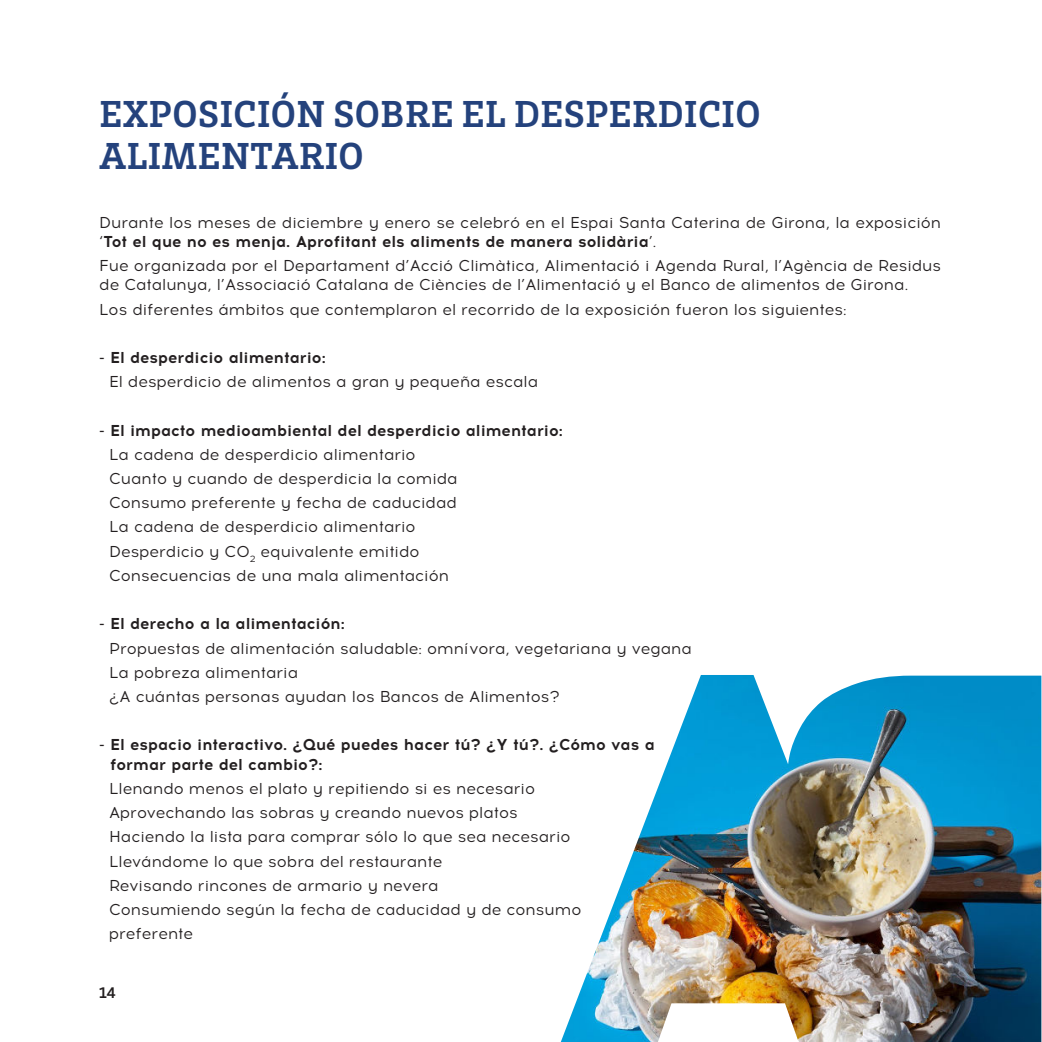
<style>
.page{position:relative;width:1042px;height:1042px;background:#fff}
.page>*{position:absolute;margin:0;border:0;box-sizing:border-box;transform-origin:0 0}
.t1{font:700 38.5px/42px "Brix Slab";letter-spacing:.015em;color:#24427c}
.t2{font:15.75px/24.2px "Acrom";color:#231f20}
.t3{font:700 15.75px/19.2px "Acrom";color:#231f20}
.t4{font:700 15.75px "Brix Slab";color:#231f20}
.s1{font-weight:700}
</style>
<div class="page">
<img style="left:561px;top:675px;width:480px;height:367px">
<h1 class="t1" style="left:99px;top:93px;width:662px">EXPOSICIÓN SOBRE EL DESPERDICIO<br>ALIMENTARIO</h1>
<p class="t2" style="left:99px;top:213px;width:843px;line-height:19.2px">Durante los meses de diciembre y enero se celebró en el Espai Santa Caterina de Girona, la exposición ‘<span class="s1">Tot el que no es menja. Aprofitant els aliments de manera solidària</span>’.</p>
<p class="t2" style="left:99px;top:256px;width:843px;line-height:19.2px">Fue organizada por el Departament d’Acció Climàtica, Alimentació i Agenda Rural, l’Agència de Residus de Catalunya, l’Associació Catalana de Ciències de l’Alimentació y el Banco de alimentos de Girona.</p>
<p class="t2" style="left:99px;top:297px;width:749px">Los diferentes ámbitos que contemplaron el recorrido de la exposición fueron los siguientes:</p>
<p class="t3" style="left:99px;top:348px;width:228px">- El desperdicio alimentario:</p>
<p class="t2" style="left:109px;top:370px;width:430px">El desperdicio de alimentos a gran y pequeña escala</p>
<p class="t3" style="left:99px;top:420px;width:465px">- El impacto medioambiental del desperdicio alimentario:</p>
<p class="t2" style="left:109px;top:442px;width:350px">La cadena de desperdicio alimentario Cuanto y cuando de desperdicia la comida Consumo preferente y fecha de caducidad La cadena de desperdicio alimentario Desperdicio y CO<sub>2</sub> equivalente emitido Consecuencias de una mala alimentación</p>
<p class="t3" style="left:99px;top:614px;width:247px">- El derecho a la alimentación:</p>
<p class="t2" style="left:109px;top:636px;width:584px">Propuestas de alimentación saludable: omnívora, vegetariana y vegana<br>La pobreza alimentaria<br>¿A cuántas personas ayudan los Bancos de Alimentos?</p>
<p class="t3" style="left:110px;top:735px;width:546px;text-indent:-11px">- El espacio interactivo. ¿Qué puedes hacer tú? ¿Y tú?. ¿Cómo vas a formar parte del cambio?:</p>
<p class="t2" style="left:109px;top:776px;width:474px">Llenando menos el plato y repitiendo si es necesario Aprovechando las sobras y creando nuevos platos Haciendo la lista para comprar sólo lo que sea necesario Llevándome lo que sobra del restaurante<br>Revisando rincones de armario y nevera<br>Consumiendo según la fecha de caducidad y de consumo preferente</p>
<p class="t4" style="left:99px;top:983px;width:18px">14</p>
</div>
